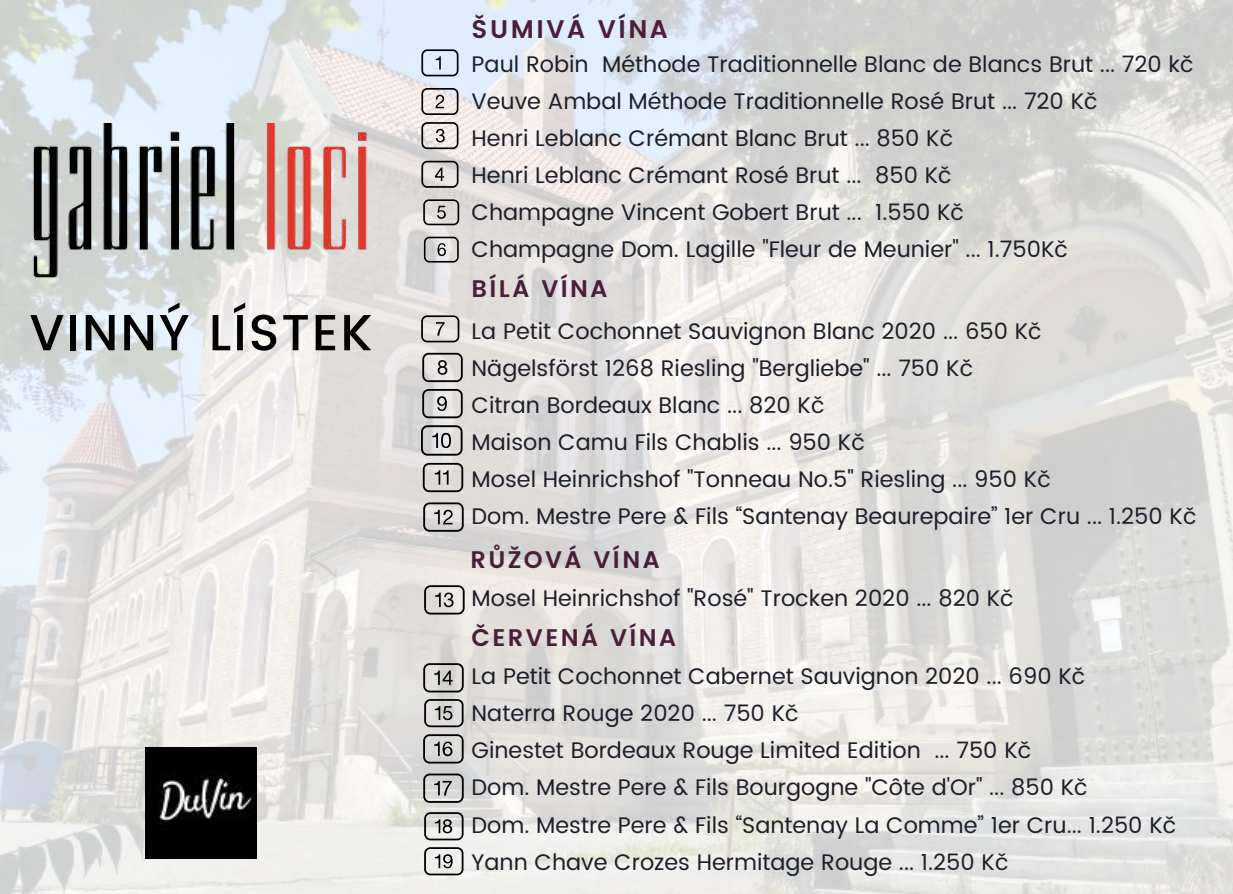
<style>
.page{position:relative;width:1233px;height:894px;background:#fff}
.page>*{position:absolute;margin:0;border:0;box-sizing:border-box;transform-origin:0 0}
.t1{font:500 50.55px "Poppins";letter-spacing:.04em;color:#000}
.t2{font:600 25.5px "Poppins";letter-spacing:.1em;color:#491e39}
.t3{font:600 24px "Poppins";letter-spacing:.1em;color:#491e39}
.t4{font:22.5px/37.2px "Poppins";color:#1d1f2a}
</style>
<div class="page">
<img style="left:0;top:0;width:1233px;height:893px">
<img style="left:28px;top:124px;width:346px;height:154px">
<svg style="left:423px;top:462px;width:40px;height:30px"></svg>
<svg style="left:423px;top:502px;width:41px;height:29px"></svg>
<svg style="left:424px;top:585px;width:41px;height:29px"></svg>
<svg style="left:421px;top:425px;width:42px;height:30px"></svg>
<svg style="left:422px;top:389px;width:41px;height:29px"></svg>
<svg style="left:422px;top:353px;width:41px;height:29px"></svg>
<svg style="left:421px;top:49px;width:37px;height:27px"></svg>
<svg style="left:421px;top:88px;width:37px;height:27px"></svg>
<svg style="left:421px;top:122px;width:37px;height:27px"></svg>
<svg style="left:421px;top:161px;width:37px;height:27px"></svg>
<svg style="left:423px;top:199px;width:36px;height:26px"></svg>
<svg style="left:424px;top:236px;width:35px;height:26px"></svg>
<svg style="left:421px;top:315px;width:38px;height:27px"></svg>
<svg style="left:423px;top:663px;width:41px;height:29px"></svg>
<svg style="left:424px;top:698px;width:40px;height:29px"></svg>
<svg style="left:423px;top:773px;width:41px;height:29px"></svg>
<svg style="left:423px;top:734px;width:41px;height:29px"></svg>
<svg style="left:424px;top:846px;width:39px;height:29px"></svg>
<svg style="left:424px;top:812px;width:40px;height:28px"></svg>
<img style="left:145px;top:747px;width:112px;height:111px">
<h1 class="t1" style="left:29px;top:303px;width:345px">VINNÝ LÍSTEK</h1>
<p class="t2" style="left:472px;top:14px;width:198px">ŠUMIVÁ VÍNA</p>
<p class="t4" style="left:472px;top:45px;width:724px">Paul Robin Méthode Traditionnelle Blanc de Blancs Brut ... 720 kč Veuve Ambal Méthode Traditionnelle Rosé Brut ... 720 Kč<br>Henri Leblanc Crémant Blanc Brut ... 850 Kč<br>Henri Leblanc Crémant Rosé Brut ... 850 Kč<br>Champagne Vincent Gobert Brut ... 1.550 Kč<br>Champagne Dom. Lagille "Fleur de Meunier" ... 1.750Kč</p>
<p class="t3" style="left:472px;top:275px;width:137px">BÍLÁ VÍNA</p>
<p class="t4" style="left:472px;top:312px;width:726px">La Petit Cochonnet Sauvignon Blanc 2020 ... 650 Kč<br>Nägelsförst 1268 Riesling "Bergliebe" ... 750 Kč<br>Citran Bordeaux Blanc ... 820 Kč<br>Maison Camu Fils Chablis ... 950 Kč<br>Mosel Heinrichshof "Tonneau No.5" Riesling ... 950 Kč<br>Dom. Mestre Pere &amp; Fils “Santenay Beaurepaire” 1er Cru ... 1.250 Kč</p>
<p class="t3" style="left:470px;top:546px;width:191px">RŮŽOVÁ VÍNA</p>
<p class="t4" style="left:472px;top:579px;width:544px">Mosel Heinrichshof "Rosé" Trocken 2020 ... 820 Kč</p>
<p class="t3" style="left:472px;top:623px;width:206px">ČERVENÁ VÍNA</p>
<p class="t4" style="left:472px;top:657px;width:706px">La Petit Cochonnet Cabernet Sauvignon 2020 ... 690 Kč<br>Naterra Rouge 2020 ... 750 Kč<br>Ginestet Bordeaux Rouge Limited Edition ... 750 Kč<br>Dom. Mestre Pere &amp; Fils Bourgogne "Côte d'Or" ... 850 Kč<br>Dom. Mestre Pere &amp; Fils “Santenay La Comme” 1er Cru... 1.250 Kč Yann Chave Crozes Hermitage Rouge ... 1.250 Kč</p>
</div>
